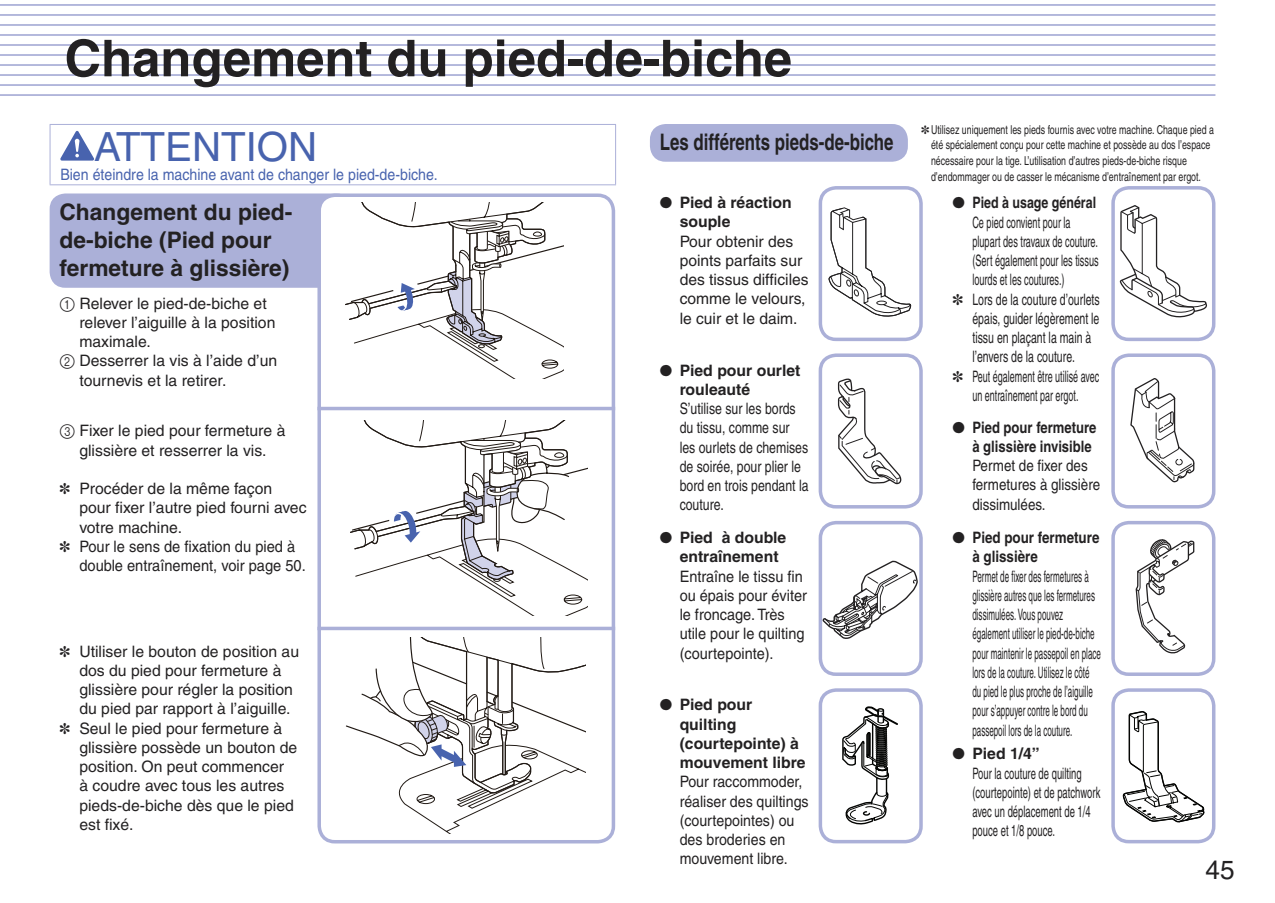
<style>
.page{position:relative;width:1275px;height:903px;background:#fff}
.page>*{position:absolute;margin:0;border:0;box-sizing:border-box;transform-origin:0 0}
.t1{font:700 50.75px "Helvetica";color:#232122}
.t2{font:40.25px "Helvetica";color:#4863ae}
.t3{font:26.25px "Helvetica";color:#232122}
.t4{font:700 22.75px/28px "Helvetica";color:#232122}
.t5{font:700 22.75px "Helvetica";color:#232122;scale:.74 1}
.t6{font:15.75px/19.2px "Helvetica";color:#232122;text-align:center}
.t7{font:15.75px/19.2px "Helvetica";color:#232122;scale:.51 1}
.t8{font:700 15.75px/19.2px "Helvetica";color:#232122}
.t9{font:15.75px/19.2px "Helvetica";color:#232122;scale:.78 1}
.t10{font:15.75px/19.2px "Helvetica";color:#232122;scale:.6 1}
.t11{font:15.75px "Helvetica";color:#232122;scale:.58 1}
.t12{font:15.75px "Helvetica";color:#232122;scale:.67 1}
.t13{font:15.75px/19.2px "Helvetica";color:#232122;scale:.92 1}
.t14{font:15.75px/19.2px "Helvetica";color:#232122;scale:.9 1}
.t15{font:15.75px "Helvetica";color:#232122;scale:.93 1}
.t16{font:15.75px "Helvetica";color:#232122;scale:.57 1}
.t17{font:15.75px "Helvetica";color:#4863ae;scale:.9 1}
.t18{font:15.75px/19.2px "Helvetica";color:#232122;scale:.85 1}
.t19{font:700 15.75px/19.2px "Helvetica";color:#232122;scale:.83 1}
.t20{font:700 15.75px/19.2px "Helvetica";color:#232122;scale:.85 1}
.t21{font:700 15.75px "Helvetica";color:#232122;scale:.79 1}
.t22{font:12.25px/15.8px "Helvetica";color:#232122;scale:.72 1}
.s1{font-family:"Round Num Wnew"}
.s2{font-weight:700}
</style>
<div class="page">
<hr style="left:0;top:4px;width:1215px;height:2px;background:#abb0d8">
<hr style="left:0;top:44px;width:1215px;height:2px;background:#abb0d8">
<hr style="left:0;top:24px;width:1215px;height:2px;background:#abb0d8">
<hr style="left:0;top:64px;width:1215px;height:2px;background:#abb0d8">
<hr style="left:0;top:14px;width:1215px;height:2px;background:#abb0d8">
<hr style="left:0;top:54px;width:1215px;height:2px;background:#abb0d8">
<hr style="left:0;top:34px;width:1215px;height:2px;background:#abb0d8">
<hr style="left:0;top:74px;width:1215px;height:2px;background:#abb0d8">
<hr style="left:0;top:94px;width:1215px;height:2px;background:#abb0d8">
<hr style="left:0;top:84px;width:1215px;height:2px;background:#abb0d8">
<div style="left:50px;top:193px;width:302px;height:95px;background:#abb0d8;border-radius:16px"></div>
<div style="left:319px;top:195px;width:294px;height:647px;background:#fff;border-radius:16px"></div>
<div style="left:317px;top:193px;width:298px;height:650px;border:4px solid #abb0d8;border-radius:16px"></div>
<svg style="left:345px;top:202px;width:218px;height:177px"></svg>
<hr style="left:317px;top:407px;width:298px;height:3px;background:#abb0d8">
<div style="left:650px;top:124px;width:258px;height:38px;background:#abb0d8;border-radius:16px"></div>
<svg style="left:350px;top:420px;width:238px;height:196px"></svg>
<svg style="left:346px;top:637px;width:239px;height:196px"></svg>
<hr style="left:317px;top:627px;width:298px;height:3px;background:#abb0d8">
<hr style="left:50px;top:125px;width:1px;height:59px;background:#abb0d8">
<hr style="left:50px;top:124px;width:566px;height:1px;background:#abb0d8">
<hr style="left:615px;top:125px;width:1px;height:59px;background:#abb0d8">
<hr style="left:50px;top:184px;width:566px;height:1px;background:#abb0d8">
<svg style="left:60px;top:131px;width:34px;height:30px"></svg>
<div style="left:819px;top:521px;width:104px;height:155px;border:4px solid #abb0d8;border-radius:16px"></div>
<svg style="left:823px;top:561px;width:95px;height:78px"></svg>
<div style="left:1111px;top:688px;width:104px;height:155px;border:4px solid #abb0d8;border-radius:16px"></div>
<svg style="left:1123px;top:711px;width:81px;height:111px"></svg>
<div style="left:1111px;top:521px;width:104px;height:155px;border:4px solid #abb0d8;border-radius:16px"></div>
<svg style="left:1136px;top:539px;width:58px;height:114px"></svg>
<div style="left:1111px;top:186px;width:104px;height:155px;border:4px solid #abb0d8;border-radius:16px"></div>
<svg style="left:1120px;top:205px;width:87px;height:112px"></svg>
<div style="left:819px;top:186px;width:104px;height:155px;border:4px solid #abb0d8;border-radius:16px"></div>
<svg style="left:829px;top:207px;width:82px;height:109px"></svg>
<div style="left:819px;top:353px;width:104px;height:155px;border:4px solid #abb0d8;border-radius:16px"></div>
<svg style="left:838px;top:378px;width:63px;height:106px"></svg>
<div style="left:1111px;top:353px;width:104px;height:155px;border:4px solid #abb0d8;border-radius:16px"></div>
<svg style="left:1130px;top:378px;width:64px;height:104px"></svg>
<div style="left:819px;top:688px;width:104px;height:155px;border:4px solid #abb0d8;border-radius:16px"></div>
<svg style="left:842px;top:706px;width:56px;height:118px"></svg>
<h1 class="t1" style="left:64px;top:27px;width:729px">Changement du pied-de-biche</h1>
<h2 class="t2" style="left:94px;top:123px;width:225px">ATTENTION</h2>
<p class="t17" style="left:60px;top:165px;width:421px">Bien éteindre la machine avant de changer le pied-de-biche.</p>
<h3 class="t4" style="left:60px;top:197px;width:234px">Changement du pied&shy;de-biche (Pied pour fermeture à glissière)</h3>
<p class="t6" style="left:60px;top:293px;width:209px"><span class="s1">1</span> Relever le pied-de-biche et</p>
<p class="t6" style="left:79px;top:313px;width:198px">relever l’aiguille à la position</p>
<p class="t6" style="left:79px;top:332px;width:73px">maximale.</p>
<p class="t6" style="left:60px;top:351px;width:219px"><span class="s1">2</span> Desserrer la vis à l’aide d’un</p>
<p class="t6" style="left:79px;top:370px;width:149px">tournevis et la retirer.</p>
<p class="t6" style="left:60px;top:421px;width:227px"><span class="s1">3</span> Fixer le pied pour fermeture à glissière et resserrer la vis.</p>
<p class="t6" style="left:60px;top:479px;width:214px">✽ Procéder de la même façon</p>
<p class="t6" style="left:79px;top:498px;width:229px">pour fixer l’autre pied fourni avec</p>
<p class="t6" style="left:79px;top:517px;width:104px">votre machine.</p>
<p class="t15" style="left:60px;top:537px;width:255px">✽ Pour le sens de fixation du pied à</p>
<p class="t15" style="left:79px;top:556px;width:245px">double entraînement, voir page 50.</p>
<p class="t6" style="left:60px;top:641px;width:241px">✽ Utiliser le bouton de position au</p>
<p class="t6" style="left:79px;top:661px;width:204px">dos du pied pour fermeture à</p>
<p class="t6" style="left:79px;top:680px;width:215px">glissière pour régler la position</p>
<p class="t6" style="left:79px;top:699px;width:213px">du pied par rapport à l’aiguille.</p>
<p class="t6" style="left:60px;top:718px;width:224px">✽ Seul le pied pour fermeture à</p>
<p class="t6" style="left:79px;top:738px;width:219px">glissière possède un bouton de</p>
<p class="t6" style="left:79px;top:757px;width:206px">position. On peut commencer</p>
<p class="t6" style="left:79px;top:776px;width:207px">à coudre avec tous les autres</p>
<p class="t6" style="left:79px;top:795px;width:216px">pieds-de-biche dès que le pied</p>
<p class="t6" style="left:79px;top:815px;width:56px">est fixé.</p>
<h3 class="t5" style="left:660px;top:128px;width:317px">Les différents pieds-de-biche</h3>
<p class="t8" style="left:680px;top:193px;width:114px;text-indent:-20px">● Pied à réaction souple</p>
<p class="t6" style="left:680px;top:231px;width:130px;text-align:left">Pour obtenir des points parfaits sur des tissus difficiles comme le velours, le cuir et le daim.</p>
<p class="t8" style="left:680px;top:360px;width:122px;text-indent:-20px">● Pied pour ourlet rouleauté</p>
<p class="t9" style="left:680px;top:399px;width:167px">S’utilise sur les bords du tissu, comme sur les ourlets de chemises de soirée, pour plier le bord en trois pendant la couture.</p>
<p class="t8" style="left:680px;top:528px;width:108px;text-indent:-20px">● Pied à double entraînement</p>
<p class="t13" style="left:680px;top:566px;width:140px">Entraîne le tissu fin ou épais pour éviter le froncage. Très utile pour le quilting (courtepointe).</p>
<p class="t8" style="left:680px;top:695px;width:128px;text-indent:-20px">● Pied pour quilting (courtepointe) à mouvement libre</p>
<p class="t14" style="left:680px;top:772px;width:145px">Pour raccommoder, réaliser des quiltings (courtepointes) ou des broderies en mouvement libre.</p>
<p class="t22" style="left:931px;top:121px;width:395px;text-indent:-10px">✽ Utilisez uniquement les pieds fournis avec votre machine. Chaque pied a été spécialement conçu pour cette machine et possède au dos l’espace nécessaire pour la tige. L’utilisation d’autres pieds-de-biche risque d’endommager ou de casser le mécanisme d’entraînement par ergot.</p>
<p class="t21" style="left:952px;top:193px;width:183px">● Pied à usage général</p>
<p class="t11" style="left:972px;top:213px;width:171px">Ce pied convient pour la</p>
<p class="t11" style="left:972px;top:232px;width:218px">plupart des travaux de couture.</p>
<p class="t11" style="left:972px;top:251px;width:219px">(Sert également pour les tissus</p>
<p class="t11" style="left:972px;top:271px;width:161px">lourds et les coutures.)</p>
<p class="t12" style="left:952px;top:290px;width:221px">✽ Lors de la couture d’ourlets</p>
<p class="t12" style="left:972px;top:309px;width:191px">épais, guider légèrement le</p>
<p class="t12" style="left:972px;top:328px;width:179px">tissu en plaçant la main à</p>
<p class="t12" style="left:972px;top:348px;width:155px">l’envers de la couture.</p>
<p class="t16" style="left:952px;top:367px;width:259px">✽ Peut également être utilisé avec</p>
<p class="t16" style="left:972px;top:386px;width:188px">un entraînement par ergot.</p>
<p class="t19" style="left:972px;top:417px;width:151px;text-indent:-20px">● Pied pour fermeture à glissière invisible</p>
<p class="t18" style="left:972px;top:456px;width:152px">Permet de fixer des fermetures à glissière dissimulées.</p>
<p class="t20" style="left:972px;top:528px;width:151px;text-indent:-20px">● Pied pour fermeture à glissière</p>
<p class="t7" style="left:972px;top:566px;width:254px">Permet de fixer des fermetures à glissière autres que les fermetures dissimulées. Vous pouvez également utiliser le pied-de-biche pour maintenir le passepoil en place lors de la couture. Utilisez le côté du pied le plus proche de l’aiguille pour s’appuyer contre le bord du passepoil lors de la couture.</p>
<p class="t10" style="left:972px;top:744px;width:215px;text-indent:-20px">● <span class="s2">Pied 1/4”<br></span>Pour la couture de quilting (courtepointe) et de patchwork avec un déplacement de 1/4 pouce et 1/8 pouce.</p>
<h3 class="t3" style="left:1205px;top:854px;width:31px">45</h3>
</div>
